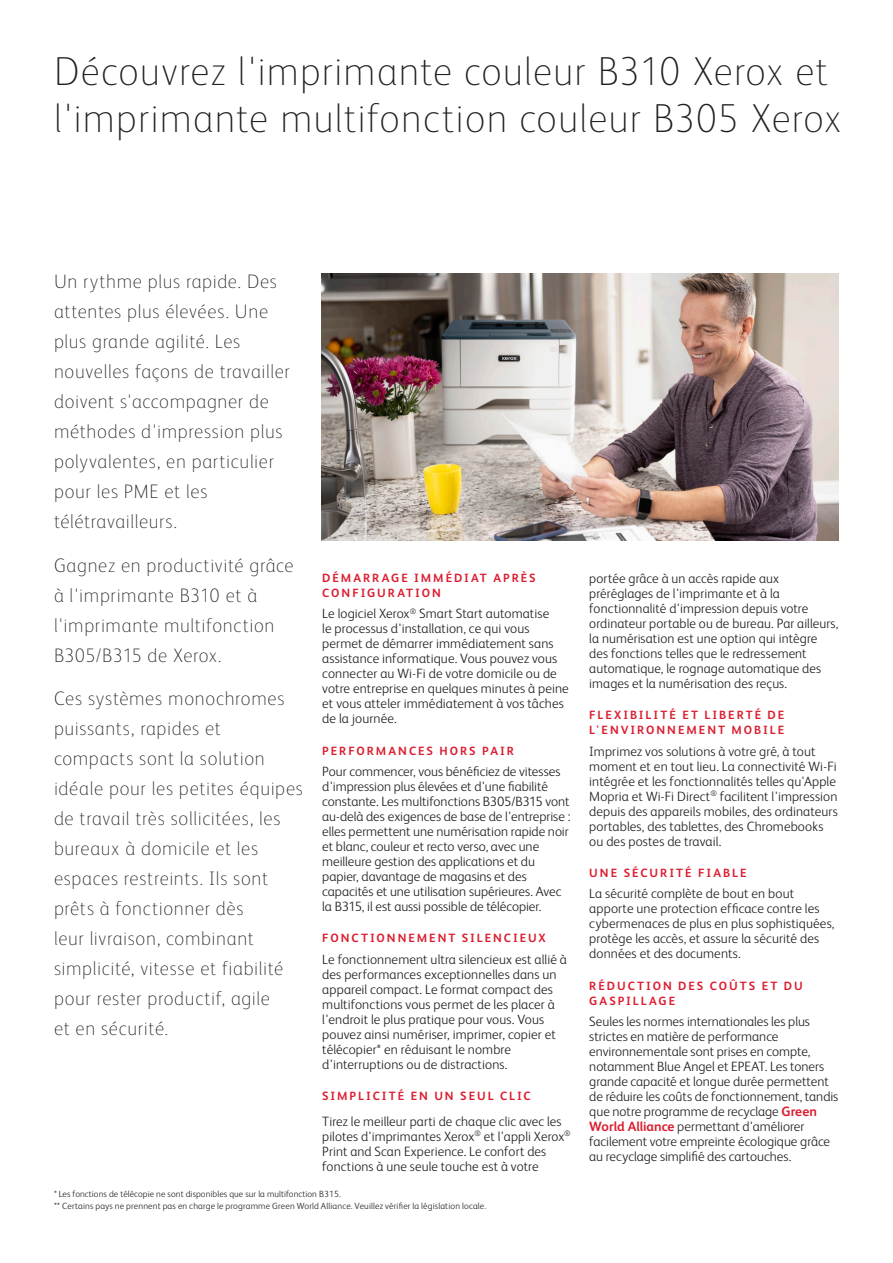
<style>
.page{position:relative;width:893px;height:1263px;background:#fff}
.page>*{position:absolute;margin:0;border:0;box-sizing:border-box;transform-origin:0 0}
.Header_Inside_Spread{font:100 40.5px/46.5px "Xerox Sans";letter-spacing:.025em;color:#231f20}
.Intro{font:100 19.5px/30px "Xerox Sans";letter-spacing:.035em;color:#231f20}
.Body_Text{font:300 13.5px/15px "Xerox Sans";letter-spacing:.005em;color:#231f20}
.Body_Subhead{font:700 12px/15px "Xerox Sans";letter-spacing:.165em;color:#db1e30}
.Body_Text-2{font:700 12px "Xerox Sans";letter-spacing:.165em;color:#db1e30}
.Legal{font:300 9px "Xerox Sans";letter-spacing:.015em;color:#231f20}
.s1{font-weight:700;color:#db1e30}
</style>
<div class="page">
<img style="left:322px;top:273px;width:517px;height:268px">
<p class="Header_Inside_Spread" style="left:54px;top:46px;width:789px">Découvrez l'imprimante couleur B310 Xerox et l'imprimante multifonction couleur B305 Xerox</p>
<p class="Intro" style="left:54px;top:266px;width:237px">Un rythme plus rapide. Des attentes plus élevées. Une plus grande agilité. Les nouvelles façons de travailler doivent s'accompagner de méthodes d'impression plus polyvalentes, en particulier pour les PME et les télétravailleurs.</p>
<p class="Intro" style="left:54px;top:549px;width:241px">Gagnez en productivité grâce à l'imprimante B310 et à l'imprimante multifonction<br>B305/B315 de Xerox.</p>
<p class="Intro" style="left:54px;top:683px;width:250px">Ces systèmes monochromes puissants, rapides et compacts sont la solution idéale pour les petites équipes de travail très sollicitées, les bureaux à domicile et les espaces restreints. Ils sont prêts à fonctionner dès<br>leur livraison, combinant simplicité, vitesse et fiabilité pour rester productif, agile<br>et en sécurité.</p>
<p class="Body_Subhead" style="left:322px;top:570px;width:215px">DÉMARRAGE IMMÉDIAT APRÈS<br>CONFIGURATION</p>
<p class="Body_Text" style="left:322px;top:605px;width:248px">Le logiciel Xerox<sup>®</sup> Smart Start automatise<br>le processus d'installation, ce qui vous permet de démarrer immédiatement sans assistance informatique. Vous pouvez vous connecter au Wi-Fi de votre domicile ou de votre entreprise en quelques minutes à peine et vous atteler immédiatement à vos tâches de la journée.</p>
<p class="Body_Subhead" style="left:322px;top:742px;width:193px">PERFORMANCES HORS PAIR</p>
<p class="Body_Text" style="left:322px;top:763px;width:250px">Pour commencer, vous bénéficiez de vitesses d'impression plus élevées et d'une fiabilité constante. Les multifonctions B305/B315 vont au-delà des exigences de base de l'entreprise : elles permettent une numérisation rapide noir et blanc, couleur et recto verso, avec une meilleure gestion des applications et du papier, davantage de magasins et des capacités et une utilisation supérieures. Avec la B315, il est aussi possible de télécopier.</p>
<p class="Body_Subhead" style="left:322px;top:930px;width:225px">FONCTIONNEMENT SILENCIEUX</p>
<p class="Body_Text" style="left:322px;top:951px;width:246px">Le fonctionnement ultra silencieux est allié à des performances exceptionnelles dans un appareil compact. Le format compact des multifonctions vous permet de les placer à l'endroit le plus pratique pour vous. Vous pouvez ainsi numériser, imprimer, copier et télécopier* en réduisant le nombre d'interruptions ou de distractions.</p>
<p class="Body_Text-2" style="left:322px;top:1087px;width:210px">SIMPLICITÉ EN UN SEUL CLIC</p>
<p class="Body_Text" style="left:322px;top:1113px;width:250px">Tirez le meilleur parti de chaque clic avec les pilotes d'imprimantes Xerox<sup>®</sup> et l'appli Xerox<sup>® </sup>Print and Scan Experience. Le confort des fonctions à une seule touche est à votre</p>
<p class="Legal" style="left:54px;top:1188px;width:288px">* Les fonctions de télécopie ne sont disponibles que sur la multifonction B315.</p>
<p class="Legal" style="left:54px;top:1200px;width:434px">** Certains pays ne prennent pas en charge le programme Green World Alliance. Veuillez vérifier la législation locale.</p>
<p class="Body_Text" style="left:589px;top:570px;width:251px">portée grâce à un accès rapide aux préréglages de l'imprimante et à la fonctionnalité d'impression depuis votre ordinateur portable ou de bureau. Par ailleurs, la numérisation est une option qui intègre des fonctions telles que le redressement automatique, le rognage automatique des images et la numérisation des reçus.</p>
<p class="Body_Subhead" style="left:589px;top:707px;width:197px">FLEXIBILITÉ ET LIBERTÉ DE<br>L'ENVIRONNEMENT MOBILE</p>
<p class="Body_Text" style="left:589px;top:743px;width:250px">Imprimez vos solutions à votre gré, à tout moment et en tout lieu. La connectivité Wi-Fi intégrée et les fonctionnalités telles qu'Apple Mopria et Wi-Fi Direct<sup>®</sup> facilitent l'impression depuis des appareils mobiles, des ordinateurs portables, des tablettes, des Chromebooks ou des postes de travail.</p>
<p class="Body_Subhead" style="left:589px;top:865px;width:159px">UNE SÉCURITÉ FIABLE</p>
<p class="Body_Text" style="left:589px;top:886px;width:247px">La sécurité complète de bout en bout apporte une protection efficace contre les cybermenaces de plus en plus sophistiquées, protège les accès, et assure la sécurité des données et des documents.</p>
<p class="Body_Subhead" style="left:589px;top:977px;width:215px">RÉDUCTION DES COÛTS ET DU<br>GASPILLAGE</p>
<p class="Body_Text" style="left:589px;top:1013px;width:250px">Seules les normes internationales les plus strictes en matière de performance environnementale sont prises en compte, notamment Blue Angel et EPEAT. Les toners grande capacité et longue durée permettent de réduire les coûts de fonctionnement, tandis que notre programme de recyclage <span class="s1">Green World Alliance</span> permettant d'améliorer facilement votre empreinte écologique grâce au recyclage simplifié des cartouches.</p>
</div>
